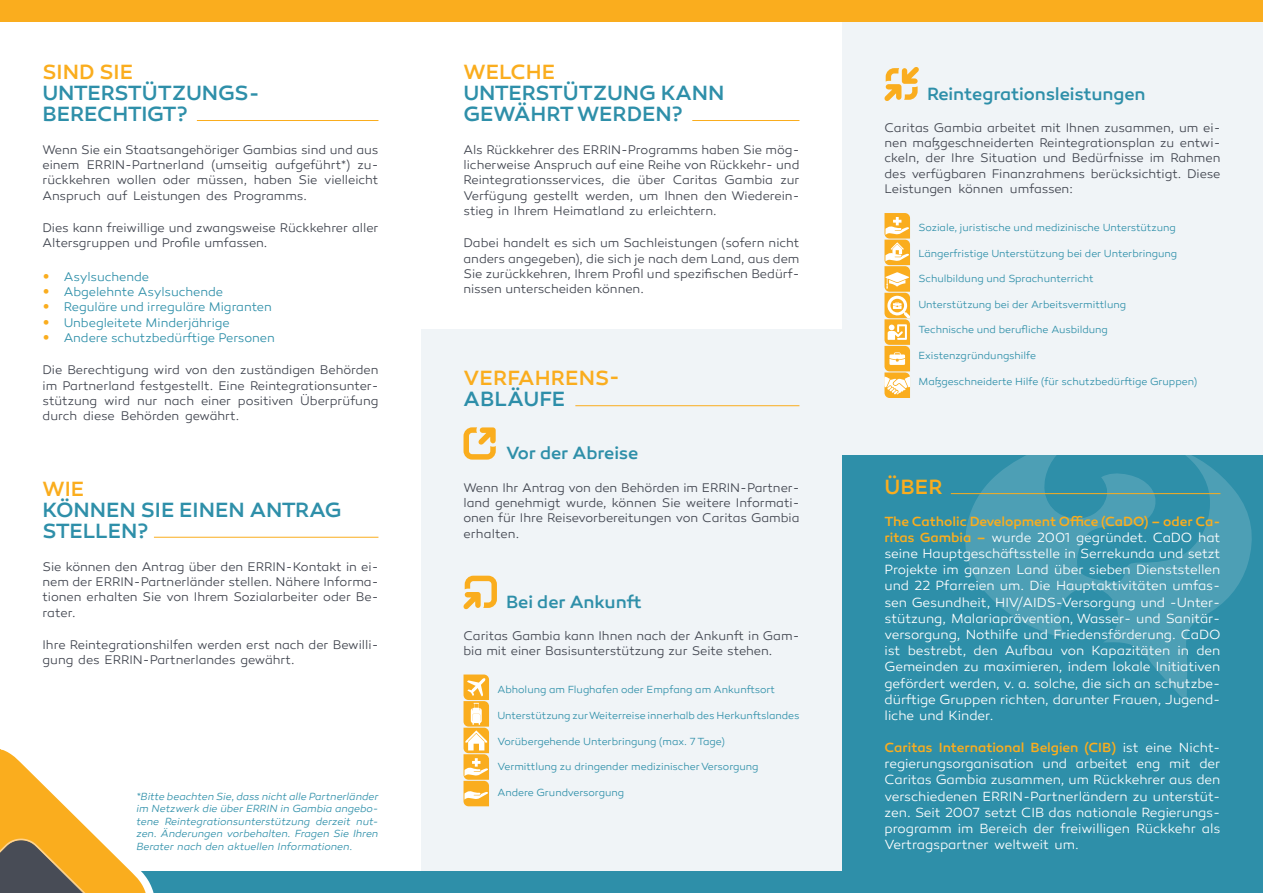
<style>
.page{position:relative;width:1263px;height:893px;background:#fff}
.page>*{position:absolute;margin:0;border:0;box-sizing:border-box;transform-origin:0 0}
.Heading{font:500 21px/21px "Canaro";letter-spacing:-.005em;color:#2e8fa9}
.Heading-2{font:500 21px "Canaro";color:#faad1e}
.Heading-3{font:500 21px "Canaro";letter-spacing:.005em;color:#2d8ea9}
.Subheading{font:500 18px "Canaro";letter-spacing:-.005em;color:#2e8fa9}
.t1{font:300 13.5px/16.2px "Canaro W00";letter-spacing:-.005em;color:#fff;text-align:justify}
.t2{font:300 12.75px/15.3px "Canaro W00";letter-spacing:-.005em;color:#40444e;text-align:justify}
.t3{font:300 12.75px "Canaro W00";letter-spacing:-.005em;color:#2e8fa9}
.t4{font:300 10.5px "Canaro W00";letter-spacing:-.005em;color:#2e8fa9}
.t5{font:italic 300 10.5px/12.6px "Canaro W00";letter-spacing:-.005em;color:#2e8fa9;text-align:justify}
.s1{font-family:"Calibri";font-weight:400;font-size:15px;color:#faad1e}
.s2{font-family:"Canaro";font-weight:500;color:#faad1e}
</style>
<div class="page">
<div style="left:842px;top:454px;width:421px;height:439px;background:#2e8fa9"></div>
<svg style="left:964px;top:454px;width:289px;height:245px"></svg>
<hr style="left:951px;top:493px;width:269px;height:1px;background:#faad1e">
<div style="left:842px;top:17px;width:421px;height:437px;background:#f0f4f7"></div>
<div style="left:421px;top:330px;width:421px;height:542px;background:#f0f4f7"></div>
<div style="left:0;top:0;width:1263px;height:21px;background:#faad1e"></div>
<hr style="left:197px;top:120px;width:181px;height:1px;background:#faad1e">
<hr style="left:692px;top:120px;width:107px;height:1px;background:#faad1e">
<hr style="left:154px;top:537px;width:224px;height:1px;background:#faad1e">
<svg style="left:463px;top:427px;width:33px;height:33px"></svg>
<svg style="left:463px;top:576px;width:34px;height:33px"></svg>
<svg style="left:463px;top:674px;width:26px;height:132px"></svg>
<svg style="left:884px;top:67px;width:35px;height:34px"></svg>
<svg style="left:884px;top:213px;width:26px;height:185px"></svg>
<div style="left:0;top:872px;width:1263px;height:21px;background:#2e8fa9"></div>
<hr style="left:575px;top:405px;width:224px;height:1px;background:#faad1e">
<svg style="left:0;top:749px;width:159px;height:144px"></svg>
<p class="Heading-2" style="left:43px;top:60px;width:92px">SIND SIE</p>
<p class="Heading" style="left:43px;top:83px;width:214px">UNTERSTÜTZUNGS-<br>BERECHTIGT?</p>
<p class="t2" style="left:43px;top:142px;width:337px">Wenn Sie ein Staatsangehöriger Gambias sind und aus einem ERRIN-Partnerland (umseitig aufgeführt*) zu&shy;rückkehren wollen oder müssen, haben Sie vielleicht Anspruch auf Leistungen des Programms.</p>
<p class="t2" style="left:43px;top:220px;width:337px">Dies kann freiwillige und zwangsweise Rückkehrer aller<br>Altersgruppen und Profile umfassen.</p>
<p class="t3" style="left:43px;top:269px;width:108px"><span class="s1">•</span> Asylsuchende</p>
<p class="t3" style="left:43px;top:284px;width:182px"><span class="s1">•</span> Abgelehnte Asylsuchende</p>
<p class="t3" style="left:43px;top:300px;width:231px"><span class="s1">•</span> Reguläre und irreguläre Migranten</p>
<p class="t3" style="left:43px;top:315px;width:189px"><span class="s1">•</span> Unbegleitete Minderjährige</p>
<p class="t3" style="left:43px;top:330px;width:234px"><span class="s1">•</span> Andere schutzbedürftige Personen</p>
<p class="t2" style="left:43px;top:363px;width:337px">Die Berechtigung wird von den zuständigen Behörden im Partnerland festgestellt. Eine Reintegrationsunter&shy;stützung wird nur nach einer positiven Überprüfung durch diese Behörden gewährt.</p>
<p class="Heading-2" style="left:43px;top:476px;width:43px">WIE</p>
<p class="Heading" style="left:43px;top:500px;width:301px">KÖNNEN SIE EINEN ANTRAG<br>STELLEN?</p>
<p class="t2" style="left:43px;top:559px;width:337px">Sie können den Antrag über den ERRIN-Kontakt in ei&shy;nem der ERRIN-Partnerländer stellen. Nähere Informa&shy;tionen erhalten Sie von Ihrem Sozialarbeiter oder Be&shy;rater.</p>
<p class="t2" style="left:43px;top:637px;width:337px">Ihre Reintegrationshilfen werden erst nach der Bewilli&shy;gung des ERRIN-Partnerlandes gewährt.</p>
<p class="t5" style="left:136px;top:790px;width:243px">*Bitte beachten Sie, dass nicht alle Partnerländer im Netzwerk die über ERRIN in Gambia angebo&shy;tene Reintegrationsunterstützung derzeit nut&shy;zen. Änderungen vorbehalten. Fragen Sie Ihren Berater nach den aktuellen Informationen.</p>
<p class="Heading-2" style="left:463px;top:60px;width:93px">WELCHE</p>
<p class="Heading" style="left:463px;top:83px;width:263px">UNTERSTÜTZUNG KANN<br>GEWÄHRT WERDEN?</p>
<p class="t2" style="left:463px;top:142px;width:337px">Als Rückkehrer des ERRIN-Programms haben Sie mög&shy;licherweise Anspruch auf eine Reihe von Rückkehr- und Reintegrationsservices, die über Caritas Gambia zur Verfügung gestellt werden, um Ihnen den Wiederein&shy;stieg in Ihrem Heimatland zu erleichtern.</p>
<p class="t2" style="left:463px;top:236px;width:337px">Dabei handelt es sich um Sachleistungen (sofern nicht anders angegeben), die sich je nach dem Land, aus dem Sie zurückkehren, Ihrem Profil und spezifischen Bedürf&shy;nissen unterscheiden können.</p>
<p class="Heading-2" style="left:463px;top:366px;width:157px">VERFAHRENS-</p>
<p class="Heading-3" style="left:463px;top:387px;width:103px">ABLÄUFE</p>
<p class="Subheading" style="left:506px;top:443px;width:134px">Vor der Abreise</p>
<p class="t2" style="left:463px;top:480px;width:337px">Wenn Ihr Antrag von den Behörden im ERRIN-Partner&shy;land genehmigt wurde, können Sie weitere Informati&shy;onen für Ihre Reisevorbereitungen von Caritas Gambia erhalten.</p>
<p class="Subheading" style="left:506px;top:591px;width:137px">Bei der Ankunft</p>
<p class="t2" style="left:463px;top:628px;width:337px">Caritas Gambia kann Ihnen nach der Ankunft in Gam&shy;bia mit einer Basisunterstützung zur Seite stehen.</p>
<p class="t4" style="left:497px;top:684px;width:279px">Abholung am Flughafen oder Empfang am Ankunftsort</p>
<p class="t4" style="left:497px;top:709px;width:303px">Unterstützung zur Weiterreise innerhalb des Herkunftslandes</p>
<p class="t4" style="left:497px;top:735px;width:229px">Vorübergehende Unterbringung (max. 7 Tage)</p>
<p class="t4" style="left:497px;top:760px;width:262px">Vermittlung zu dringender medizinischer Versorgung</p>
<p class="t4" style="left:497px;top:786px;width:128px">Andere Grundversorgung</p>
<p class="Subheading" style="left:927px;top:83px;width:220px">Reintegrationsleistungen</p>
<p class="t2" style="left:884px;top:120px;width:337px">Caritas Gambia arbeitet mit Ihnen zusammen, um ei&shy;nen maßgeschneiderten Reintegrationsplan zu entwi&shy;ckeln, der Ihre Situation und Bedürfnisse im Rahmen des verfügbaren Finanzrahmens berücksichtigt. Diese Leistungen können umfassen:</p>
<p class="t4" style="left:918px;top:222px;width:259px">Soziale, juristische und medizinische Unterstützung</p>
<p class="t4" style="left:918px;top:247px;width:260px">Längerfristige Unterstützung bei der Unterbringung</p>
<p class="t4" style="left:918px;top:273px;width:177px">Schulbildung und Sprachunterricht</p>
<p class="t4" style="left:918px;top:298px;width:209px">Unterstützung bei der Arbeitsvermittlung</p>
<p class="t4" style="left:918px;top:324px;width:191px">Technische und berufliche Ausbildung</p>
<p class="t4" style="left:918px;top:349px;width:119px">Existenzgründungshilfe</p>
<p class="t4" style="left:918px;top:375px;width:280px">Maßgeschneiderte Hilfe (für schutzbedürftige Gruppen)</p>
<p class="Heading-2" style="left:884px;top:474px;width:60px">ÜBER</p>
<p class="t1" style="left:884px;top:513px;width:337px"><span class="s2">The Catholic Development Office (CaDO) – oder Ca&shy;ritas Gambia –</span> wurde 2001 gegründet. CaDO hat seine Hauptgeschäftsstelle in Serrekunda und setzt Projekte im ganzen Land über sieben Dienststellen und 22 Pfarreien um. Die Hauptaktivitäten umfas&shy;sen Gesundheit, HIV/AIDS-Versorgung und -Unter&shy;stützung, Malariaprävention, Wasser- und Sanitär&shy;versorgung, Nothilfe und Friedensförderung. CaDO ist bestrebt, den Aufbau von Kapazitäten in den Gemeinden zu maximieren, indem lokale Initiativen gefördert werden, v. a. solche, die sich an schutzbe&shy;dürftige Gruppen richten, darunter Frauen, Jugend&shy;liche und Kinder.</p>
<p class="t1" style="left:884px;top:739px;width:337px"><span class="s2">Caritas International Belgien (CIB)</span> ist eine Nicht&shy;regierungsorganisation und arbeitet eng mit der Caritas Gambia zusammen, um Rückkehrer aus den verschiedenen ERRIN-Partnerländern zu unterstüt&shy;zen. Seit 2007 setzt CIB das nationale Regierungs&shy;programm im Bereich der freiwilligen Rückkehr als Vertragspartner weltweit um.</p>
</div>
